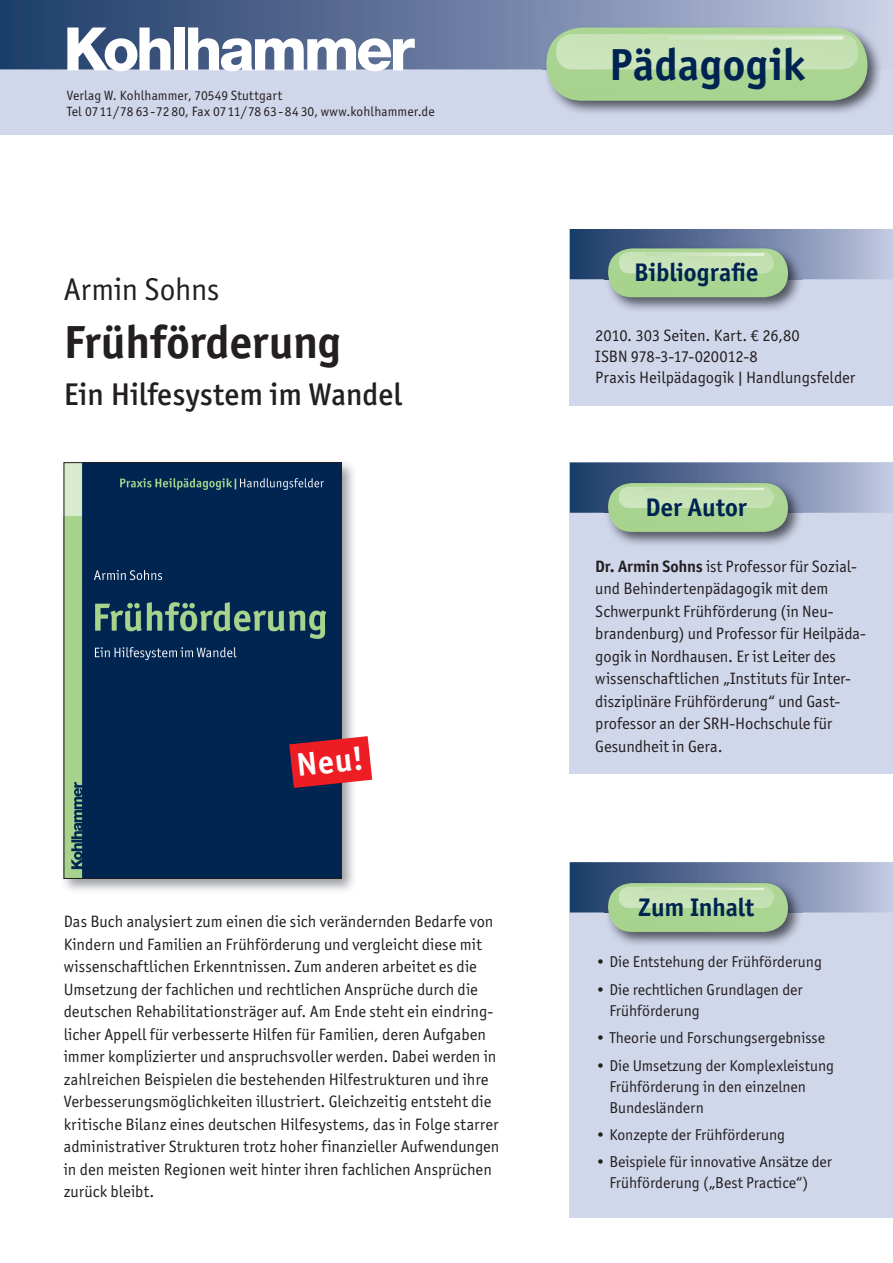
<style>
.page{position:relative;width:893px;height:1263px;background:#fff}
.page>*{position:absolute;margin:0;border:0;box-sizing:border-box;transform-origin:0 0}
.t1{font:800 60px "Helvetica Neue LT";letter-spacing:-.055em;color:#fff}
.t2{font:700 46.5px "ITC Officina Sans";letter-spacing:-.005em;color:#231f20}
.t3{font:700 45px "ITC Officina Sans";letter-spacing:.005em;color:#002451}
.t4{font:700 32.85px "ITC Officina Sans";color:#fff}
.t5{font:500 31.5px "ITC Officina Sans";letter-spacing:.005em;color:#231f20}
.t6{font:31.5px "ITC Officina Sans";letter-spacing:-.01em;color:#231f20}
.t7{font:700 25.5px "ITC Officina Sans";color:#002451}
.t8{font:16.5px/22.5px "ITC Officina Sans";color:#231f20}
.t9{font:15.75px/21px "ITC Officina Sans";color:#231f20}
.t10{font:13.5px/16.2px "ITC Officina Sans";letter-spacing:.01em;color:#231f20}
.s1{font-weight:700}
</style>
<div class="page">
<div style="left:0;top:0;width:893px;height:134px;background:#d1d7ea"></div>
<svg style="left:0;top:0;width:874px;height:69px;background:#596e94"></svg>
<img style="left:63px;top:462px;width:291px;height:429px">
<img style="left:66px;top:464px;width:273px;height:413px">
<div style="left:64px;top:462px;width:277px;height:417px;border:1px solid #231f20"></div>
<div style="left:570px;top:462px;width:323px;height:312px;background:#d1d7ea"></div>
<div style="left:570px;top:862px;width:323px;height:356px;background:#d1d7ea"></div>
<div style="left:570px;top:229px;width:323px;height:177px;background:#d1d7ea"></div>
<svg style="left:570px;top:462px;width:323px;height:70px;background:#95acab"></svg>
<svg style="left:646px;top:488px;width:117px;height:2px"></svg>
<svg style="left:570px;top:862px;width:323px;height:70px;background:#95acaa"></svg>
<svg style="left:646px;top:888px;width:117px;height:2px"></svg>
<svg style="left:570px;top:229px;width:323px;height:68px;background:#95adaa"></svg>
<svg style="left:646px;top:254px;width:117px;height:1px"></svg>
<svg style="left:289px;top:736px;width:83px;height:52px;background:#d02e38"></svg>
<img style="left:542px;top:23px;width:340px;height:90px">
<svg style="left:546px;top:27px;width:321px;height:74px;background:#b6d7a4"></svg>
<h1 class="t1" style="left:64px;top:13px;width:353px">Kohlhammer</h1>
<p class="t10" style="left:67px;top:87px;width:369px">Verlag W. Kohlhammer, 70549 Stuttgart<br>Tel 0711/78 63-72 80, Fax 0711/78 63- 84 30, www.kohlhammer.de</p>
<h3 class="t6" style="left:64px;top:271px;width:157px">Armin Sohns</h3>
<h2 class="t2" style="left:64px;top:313px;width:279px">Frühförderung</h2>
<h3 class="t5" style="left:64px;top:376px;width:339px">Ein Hilfesystem im Wandel</h3>
<h3 class="t4" style="left:295px;top:745px;width:68px;rotate:-6deg">Neu!</h3>
<p class="t8" style="left:64px;top:910px;width:437px">Das Buch analysiert zum einen die sich verändernden Bedarfe von Kindern und Familien an Frühförderung und vergleicht diese mit wissenschaftlichen Erkenntnissen. Zum anderen arbeitet es die Umsetzung der fachlichen und rechtlichen Ansprüche durch die deutschen Rehabilitationsträger auf. Am Ende steht ein eindring&shy;licher Appell für verbesserte Hilfen für Familien, deren Aufgaben immer komplizierter und anspruchsvoller werden. Dabei werden in zahlreichen Beispielen die bestehenden Hilfestrukturen und ihre Verbesserungsmöglichkeiten illustriert. Gleichzeitig entsteht die kritische Bilanz eines deutschen Hilfesystems, das in Folge starrer administrativer Strukturen trotz hoher finanzieller Aufwendungen in den meisten Regionen weit hinter ihren fachlichen Ansprüchen zurück bleibt.</p>
<h3 class="t3" style="left:609px;top:37px;width:197px">Pädagogik</h3>
<h3 class="t7" style="left:634px;top:256px;width:126px">Bibliografie</h3>
<p class="t8" style="left:595px;top:325px;width:262px;line-height:21px">2010. 303 Seiten. Kart. € 26,80<br>ISBN 978-3-17-020012-8<br>Praxis Heilpädagogik | Handlungsfelder</p>
<h3 class="t7" style="left:645px;top:491px;width:103px">Der Autor</h3>
<p class="t8" style="left:595px;top:555px;width:272px"><span class="s1">Dr. Armin Sohns</span> ist Professor für Sozial&shy;und Behin dertenpädagogik mit dem Schwerpunkt Frühförderung (in Neu&shy;brandenburg) und Professor für Heilpäda&shy;gogik in Nordhausen. Er ist Leiter des wissenschaftlichen „Instituts für Inter&shy;disziplinäre Frühförderung“ und Gast&shy;professor an der SRH-Hochschule für Gesundheit in Gera.</p>
<h3 class="t7" style="left:638px;top:891px;width:118px">Zum Inhalt</h3>
<p class="t9" style="left:595px;top:951px;width:228px">• Die Entstehung der Frühförderung</p>
<p class="t9" style="left:609px;top:979px;width:195px;text-indent:-14px">• Die rechtlichen Grundlagen der<br>Frühförderung</p>
<p class="t9" style="left:595px;top:1027px;width:231px">• Theorie und Forschungsergebnisse</p>
<p class="t9" style="left:609px;top:1055px;width:226px;text-indent:-14px">• Die Umsetzung der Komplexleistung<br>Frühförderung in den einzelnen<br>Bundesländern</p>
<p class="t9" style="left:595px;top:1124px;width:191px">• Konzepte der Frühförderung</p>
<p class="t9" style="left:609px;top:1151px;width:224px;text-indent:-14px">• Beispiele für innovative Ansätze der<br>Frühförderung („Best Practice“)</p>
</div>
